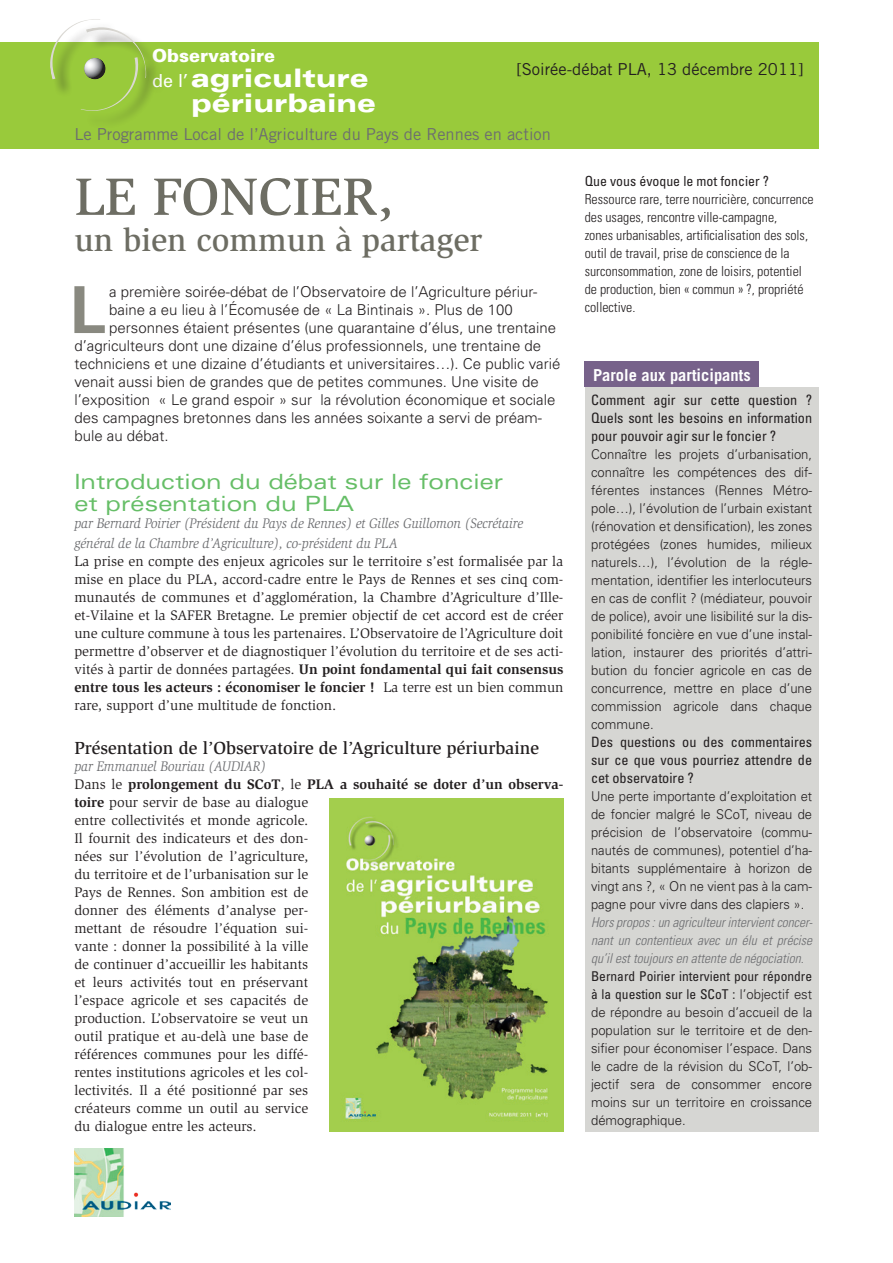
<style>
.page{position:relative;width:893px;height:1263px;background:#fff}
.page>*{position:absolute;margin:0;border:0;box-sizing:border-box;transform-origin:0 0}
.intro{font:700 64.8px "Univers";color:#898980}
.t1{font:500 54px "Slimbach";color:#6d6d63}
.t2{font:500 33px "Slimbach";color:#6d6d63}
.t3{font:900 expanded 25.5px "Univers";color:#fff}
.intro_T{font:expanded 21px/22.5px "Univers";color:#66be67}
.présentation_T{font:500 18px "Slimbach";color:#231f20}
.t4{font:900 18px "Univers";color:#fff}
.débat{font:16.5px "Trade Gothic";color:#6c6d70}
.débat-2{font:16.5px "Trade Gothic";color:#231f20}
.t5{font:700 16.5px "Trade Gothic";color:#fff}
.intro-2{font:300 15px "Univers";color:#231f20}
.texte{font:14.25px/18px "Slimbach";color:#231f20;text-align:justify}
.parole_question{font:condensed 14.25px/18px "Univers";color:#231f20;text-align:justify}
.intro_par{font:italic 14.25px/19.8px "Slimbach";color:#6c6d70;scale:.9 1}
.t6{font:300 condensed 13.8px/18px "Univers";color:#231f20}
.t7{font:condensed 13.8px "Univers";color:#231f20}
.parole_texte{font:300 13.5px/18px "Univers";color:#231f20;text-align:justify}
.parole_question-2{font:300 13.5px/18px "Univers";color:#231f20;text-align:justify}
.parole_question-3{font:300 13.5px/18px "Univers";color:#231f20;text-align:justify;scale:.96 1}
.parole_hors{font:italic 300 condensed 13.5px/18px "Univers";color:#6c6d70;text-align:justify}
.s1{font-weight:400;font-stretch:normal;font-size:18px}
.s2{font-weight:700}
.s3{font-weight:400;font-stretch:condensed}
</style>
<div class="page">
<div style="left:0;top:43px;width:819px;height:106px;background:#99ca3b"></div>
<img style="left:74px;top:1149px;width:96px;height:67px">
<img style="left:330px;top:799px;width:233px;height:332px">
<div style="left:89px;top:30px;width:76px;height:65px;background:#231f20;opacity:.75"></div>
<svg style="left:50px;top:19px;width:97px;height:92px"></svg>
<div style="left:585px;top:387px;width:234px;height:744px;background:#d6d6d3"></div>
<div style="left:585px;top:361px;width:174px;height:26px;background:#77628a"></div>
<p class="t4" style="left:152px;top:44px;width:124px">Observatoire</p>
<p class="t3" style="left:152px;top:63px;width:218px"><span class="s1">de l’</span> agriculture</p>
<p class="t3" style="left:191px;top:88px;width:187px">périurbaine</p>
<p class="débat-2" style="left:516px;top:59px;width:289px">[Soirée-débat PLA, 13 décembre 2011]</p>
<p class="débat" style="left:74px;top:125px;width:478px">Le Programme Local de l’Agriculture du Pays de Rennes en action</p>
<p class="t1" style="left:74px;top:164px;width:320px">LE FONCIER,</p>
<p class="t2" style="left:74px;top:220px;width:409px">un bien commun à partager</p>
<p class="intro" style="left:70px;top:268px;width:38px">L</p>
<p class="intro-2" style="left:109px;top:283px;width:429px">a première soirée-débat de l’Observatoire de l’Agriculture périur-</p>
<p class="intro-2" style="left:109px;top:301px;width:405px">baine a eu lieu à l’Écomusée de « La Bintinais ». Plus de 100</p>
<p class="intro-2" style="left:109px;top:319px;width:448px">personnes étaient présentes (une quarantaine d’élus, une trentaine</p>
<p class="intro-2" style="left:74px;top:337px;width:468px">d’agriculteurs dont une dizaine d’élus professionnels, une trentaine de</p>
<p class="intro-2" style="left:74px;top:355px;width:487px">techniciens et une dizaine d’étudiants et universitaires…). Ce public varié</p>
<p class="intro-2" style="left:74px;top:373px;width:466px">venait aussi bien de grandes que de petites communes. Une visite de</p>
<p class="intro-2" style="left:74px;top:391px;width:483px">l’exposition « Le grand espoir » sur la révolution économique et sociale</p>
<p class="intro-2" style="left:74px;top:409px;width:469px">des campagnes bretonnes dans les années soixante a servi de préam-</p>
<p class="intro-2" style="left:74px;top:427px;width:96px">bule au débat.</p>
<p class="intro_T" style="left:74px;top:470px;width:430px">Introduction du débat sur le foncier et présentation du PLA</p>
<p class="intro_par" style="left:74px;top:514px;width:500px">par Bernard Poirier (Président du Pays de Rennes) et Gilles Guillomon (Secrétaire général de la Chambre d’Agriculture), co-président du PLA</p>
<p class="texte" style="left:74px;top:552px;width:490px">La prise en compte des enjeux agricoles sur le territoire s’est formalisée par la mise en place du PLA, accord-cadre entre le Pays de Rennes et ses cinq com&shy;munautés de communes et d’agglomération, la Chambre d’Agriculture d’Ille&shy;et-Vilaine et la SAFER Bretagne. Le premier objectif de cet accord est de créer une culture commune à tous les partenaires. L’Observatoire de l’Agriculture doit permettre d’observer et de diagnostiquer l’évolution du territoire et de ses acti&shy;vités à partir de données partagées. <span class="s2">Un point fondamental qui fait consensus entre tous les acteurs : économiser le foncier !</span> La terre est un bien commun rare, support d’une multitude de fonction.</p>
<p class="présentation_T" style="left:74px;top:737px;width:466px">Présentation de l’Observatoire de l’Agriculture périurbaine</p>
<p class="intro_par" style="left:74px;top:756px;width:214px">par Emmanuel Bouriau (AUDIAR)</p>
<p class="texte" style="left:74px;top:775px;width:490px;text-align:left">Dans le <span class="s2">prolongement du SCoT</span>, le <span class="s2">PLA a souhaité se doter d’un observa&shy;toire</span> pour servir de base au dialogue<br>entre collectivités et monde agricole.<br>Il fournit des indicateurs et des don-<br>nées sur l’évolution de l’agriculture,<br>du territoire et de l’urbanisation sur le<br>Pays de Rennes. Son ambition est de<br>donner des éléments d’analyse per-<br>mettant de résoudre l’équation sui-<br>vante : donner la possibilité à la ville<br>de continuer d’accueillir les habitants<br>et leurs activités tout en préservant<br>l’espace agricole et ses capacités de<br>production. L’observatoire se veut un<br>outil pratique et au-delà une base de<br>références communes pour les diffé-<br>rentes institutions agricoles et les col-<br>lectivités. Il a été positionné par ses<br>créateurs comme un outil au service<br>du dialogue entre les acteurs.</p>
<p class="t7" style="left:585px;top:172px;width:186px">Que vous évoque le mot foncier ?</p>
<p class="t6" style="left:585px;top:190px;width:230px">Ressource rare, terre nourricière, concurrence des usages, rencontre ville-campagne,<br>zones urbanisables, artificialisation des sols, outil de travail, prise de conscience de la surconsommation, zone de loisirs, potentiel de production, bien « commun » ?, propriété collective.</p>
<p class="t5" style="left:593px;top:365px;width:159px">Parole aux participants</p>
<p class="parole_question" style="left:591px;top:390px;width:223px">Comment agir sur cette question ?<br>Quels sont les besoins en information pour pouvoir agir sur le foncier ?</p>
<p class="parole_texte" style="left:591px;top:445px;width:223px">Connaître les projets d’urbanisation, connaître les compétences des dif&shy;férentes instances (Rennes Métro&shy;pole…), l’évolution de l’urbain existant (rénovation et densification), les zones protégées (zones humides, milieux naturels…), l’évolution de la régle&shy;mentation, identifier les interlocuteurs en cas de conflit ? (médiateur, pouvoir de police), avoir une lisibilité sur la dis&shy;ponibilité foncière en vue d’une instal&shy;lation, instaurer des priorités d’attri&shy;bution du foncier agricole en cas de concurrence, mettre en place d’une commission agricole dans chaque commune.</p>
<p class="parole_question" style="left:591px;top:732px;width:223px">Des questions ou des commentaires sur ce que vous pourriez attendre de cet observatoire ?</p>
<p class="parole_question-3" style="left:591px;top:787px;width:232px">Une perte importante d’exploitation et de foncier malgré le SCoT, niveau de précision de l’observatoire (commu&shy;nautés de communes), potentiel d’ha&shy;bitants supplémentaire à horizon de vingt ans ?, « On ne vient pas à la cam&shy;pagne pour vivre dans des clapiers ».</p>
<p class="parole_hors" style="left:591px;top:913px;width:223px">Hors propos : un agriculteur intervient concer&shy;nant un contentieux avec un élu et précise qu’il est toujours en attente de négociation.</p>
<p class="parole_question-2" style="left:591px;top:967px;width:223px"><span class="s3">Bernard Poirier intervient pour répondre à la question sur le SCoT :</span> l’objectif est de répondre au besoin d’accueil de la population sur le territoire et de den&shy;sifier pour économiser l’espace. Dans le cadre de la révision du SCoT, l’ob&shy;jectif sera de consommer encore moins sur un territoire en croissance démographique.</p>
</div>
